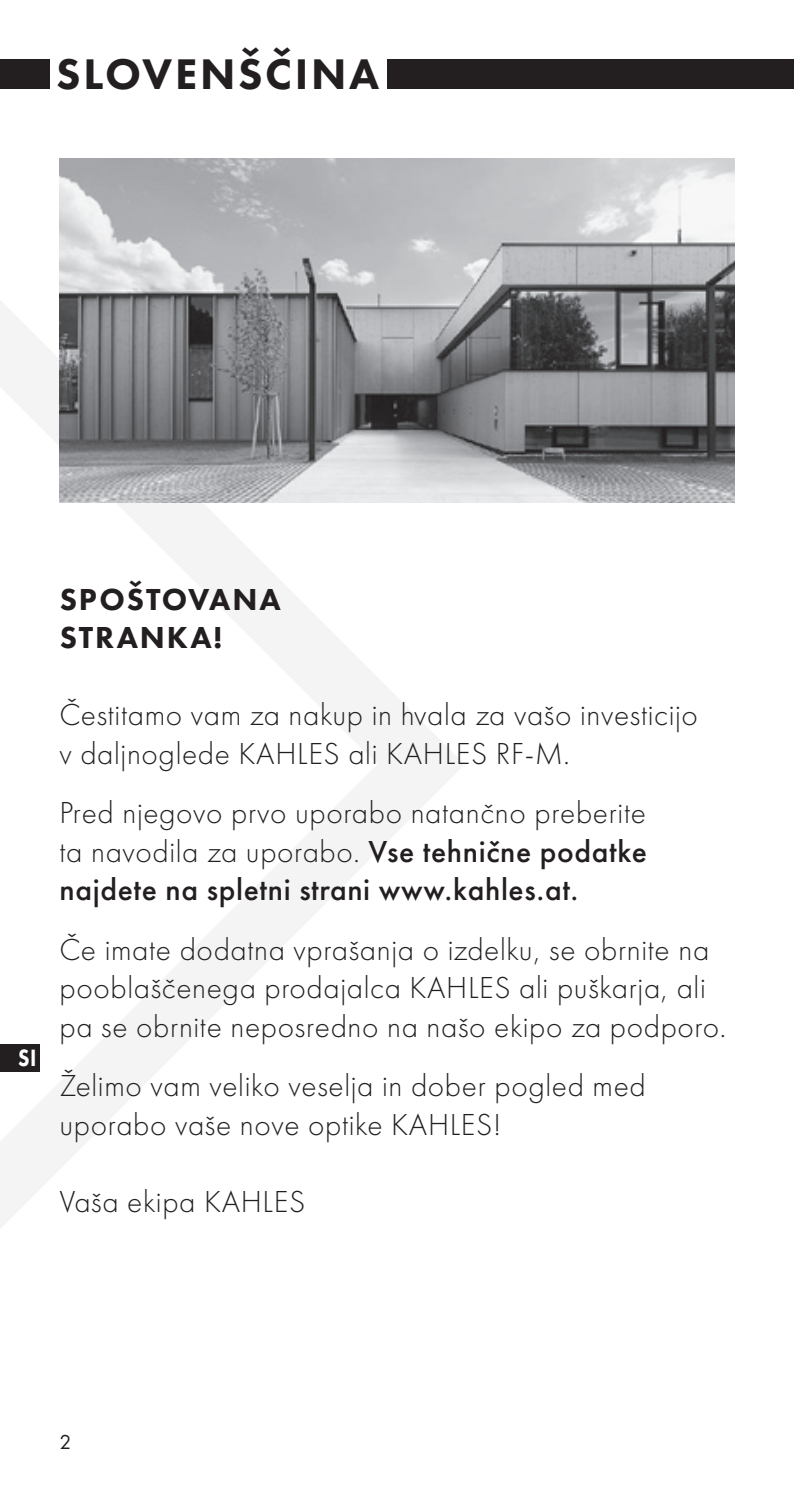
<style>
.page{position:relative;width:794px;height:1489px;background:#fff}
.page>*{position:absolute;margin:0;border:0;box-sizing:border-box;transform-origin:0 0}
.t1{font:800 44.45px "Futura PT";letter-spacing:.06em;color:#231f20}
.t2{font:300 31.5px/38.5px "Futura PT";letter-spacing:.02em;color:#231f20}
.t3{font:800 31.5px/38.5px "Futura PT";letter-spacing:.06em;color:#231f20}
.t4{font:800 24.5px "Futura PT";color:#fff;scale:.85 1}
.t5{font:21px "Futura PT";color:#231f20}
.s1{font-weight:500}
</style>
<div class="page">
<svg style="left:0;top:59px;width:465px;height:1169px"></svg>
<div style="left:0;top:1044px;width:40px;height:27px;background:#231f20"></div>
<img style="left:60px;top:159px;width:674px;height:343px">
<div style="left:0;top:60px;width:50px;height:29px;background:#231f20"></div>
<div style="left:387px;top:60px;width:407px;height:29px;background:#231f20"></div>
<h1 class="t1" style="left:56px;top:47px;width:324px">SLOVENŠČINA</h1>
<p class="t4" style="left:18px;top:1042px;width:23px">SI</p>
<p class="t3" style="left:60px;top:579px;width:222px">SPOŠTOVANA<br>STRANKA!</p>
<p class="t2" style="left:60px;top:695px;width:640px">Čestitamo vam za nakup in hvala za vašo investicijo v daljnoglede KAHLES ali KAHLES RF-M.</p>
<p class="t2" style="left:60px;top:793px;width:589px;text-align:justify">Pred njegovo prvo uporabo natančno preberite ta navodila za uporabo. <span class="s1">Vse tehnične podatke najdete na spletni strani www.kahles.at.</span></p>
<p class="t2" style="left:60px;top:930px;width:668px">Če imate dodatna vprašanja o izdelku, se obrnite na pooblaščenega prodajalca KAHLES ali puškarja, ali pa se obrnite neposredno na našo ekipo za podporo.</p>
<p class="t2" style="left:60px;top:1066px;width:588px">Želimo vam veliko veselja in dober pogled med uporabo vaše nove optike KAHLES!</p>
<p class="t2" style="left:60px;top:1182px;width:247px">Vaša ekipa KAHLES</p>
<p class="t5" style="left:60px;top:1429px;width:13px">2</p>
</div>
